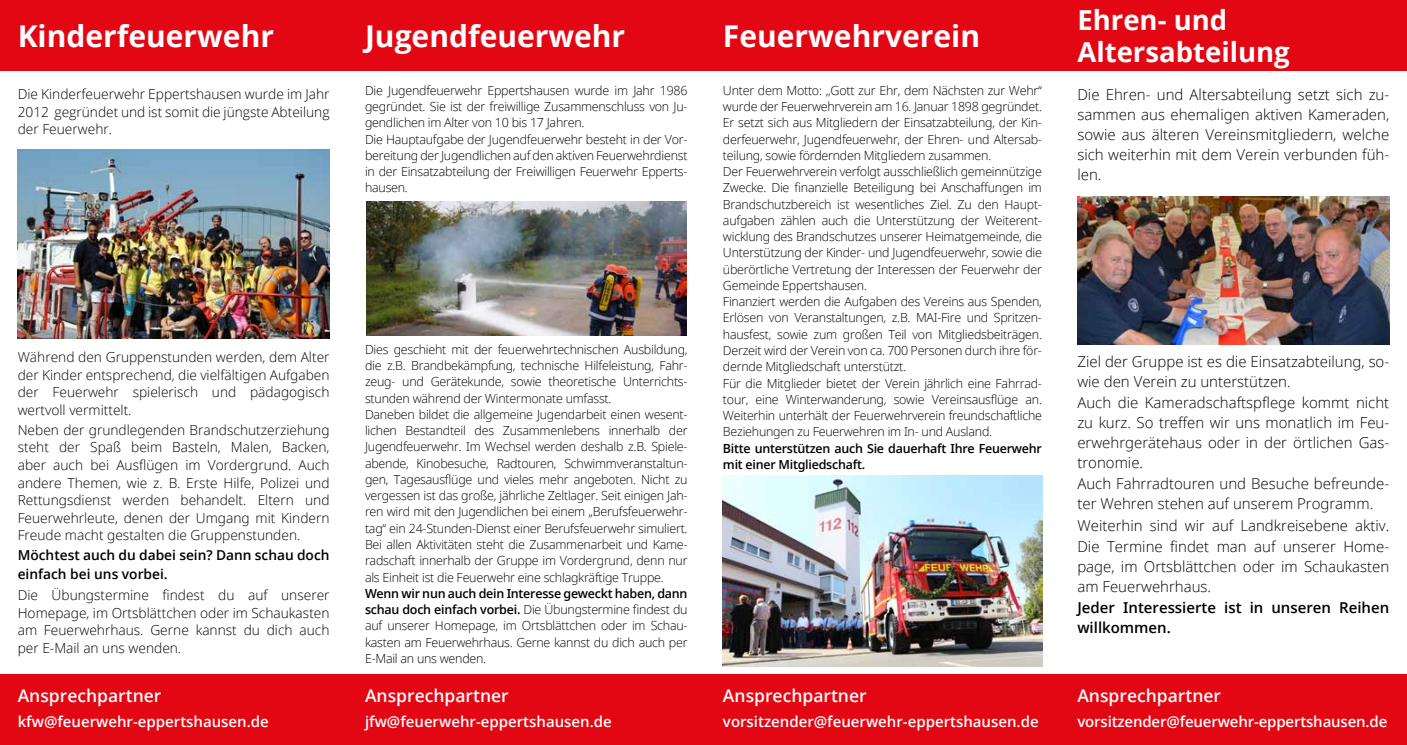
<style>
.page{position:relative;width:1407px;height:745px;background:#fff}
.page>*{position:absolute;margin:0;border:0;box-sizing:border-box;transform-origin:0 0}
.t1{font:700 30px "Open Sans";color:#fff}
.t2{font:700 27.5px/32.5px "Open Sans";color:#fff}
.t3{font:600 17.5px "Open Sans";color:#fff}
.t4{font:300 15px/20.5px "Open Sans";color:#000;text-align:justify}
.t5{font:600 15px "Open Sans";color:#fff}
.t6{font:600 15px/20px "Open Sans";color:#000}
.t7{font:300 13.75px/17.5px "Open Sans";color:#000;text-align:justify}
.t8{font:600 13.75px/18.8px "Open Sans";color:#000}
.t9{font:300 12.5px/16.2px "Open Sans";letter-spacing:-.02em;color:#000}
.t10{font:600 12.5px/16.2px "Open Sans";letter-spacing:-.02em;color:#000}
.s1{font-weight:600}
</style>
<div class="page">
<img style="left:366px;top:201px;width:320px;height:135px">
<img style="left:722px;top:475px;width:320px;height:191px">
<div style="left:0;top:0;width:1407px;height:71px;background:#e30613"></div>
<div style="left:0;top:673px;width:1407px;height:71px;background:#e30613"></div>
<img style="left:18px;top:150px;width:312px;height:188px">
<img style="left:1077px;top:196px;width:312px;height:148px">
<h1 class="t1" style="left:18px;top:15px;width:258px">Kinderfeuerwehr</h1>
<h1 class="t1" style="left:365px;top:15px;width:262px">Jugendfeuerwehr</h1>
<h1 class="t1" style="left:723px;top:15px;width:259px">Feuerwehrverein</h1>
<p class="t7" style="left:18px;top:85px;width:313px">Die Kinderfeuerwehr Eppertshausen wurde im Jahr 2012 gegründet und ist somit die jüngste Abteilung der Feuerwehr.</p>
<p class="t9" style="left:365px;top:82px;width:324px">Die Jugendfeuerwehr Eppertshausen wurde im Jahr 1986 gegründet. Sie ist der freiwillige Zusammenschluss von Ju&shy;gendlichen im Alter von 10 bis 17 Jahren.<br>Die Hauptaufgabe der Jugendfeuerwehr besteht in der Vor&shy;bereitung der Jugendlichen auf den aktiven Feuerwehrdienst in der Einsatzabteilung der Freiwilligen Feuerwehr Epperts&shy;hausen.</p>
<p class="t7" style="left:18px;top:348px;width:313px">Während den Gruppenstunden werden, dem Alter der Kinder entsprechend, die vielfältigen Aufgaben der Feuerwehr spielerisch und pädagogisch wertvoll vermittelt.</p>
<p class="t7" style="left:18px;top:420px;width:313px">Neben der grundlegenden Brandschutzerziehung steht der Spaß beim Basteln, Malen, Backen, aber auch bei Ausflügen im Vordergrund. Auch andere Themen, wie z. B. Erste Hilfe, Polizei und Rettungsdienst werden behandelt. Eltern und Feuerwehrleute, denen der Umgang mit Kindern Freude macht gestalten die Gruppenstunden.</p>
<p class="t8" style="left:18px;top:545px;width:313px">Möchtest auch du dabei sein? Dann schau doch einfach bei uns vorbei.</p>
<p class="t7" style="left:18px;top:585px;width:313px">Die Übungstermine findest du auf unserer Homepage, im Ortsblättchen oder im Schaukasten am Feuerwehrhaus. Gerne kannst du dich auch per E-Mail an uns wenden.</p>
<h3 class="t3" style="left:18px;top:683px;width:145px">Ansprechpartner</h3>
<p class="t5" style="left:18px;top:710px;width:253px">kfw@feuerwehr-eppertshausen.de</p>
<p class="t9" style="left:365px;top:340px;width:324px">Dies geschieht mit der feuerwehrtechnischen Ausbildung, die z.B. Brandbekämpfung, technische Hilfeleistung, Fahr&shy;zeug- und Gerätekunde, sowie theoretische Unterrichts&shy;stunden während der Wintermonate umfasst.<br>Daneben bildet die allgemeine Jugendarbeit einen wesent&shy;lichen Bestandteil des Zusammenlebens innerhalb der Jugendfeuerwehr. Im Wechsel werden deshalb z.B. Spiele&shy;abende, Kinobesuche, Radtouren, Schwimmveranstaltun&shy;gen, Tagesausflüge und vieles mehr angeboten. Nicht zu vergessen ist das große, jährliche Zeltlager. Seit einigen Jah&shy;ren wird mit den Jugendlichen bei einem „Berufsfeuerwehr&shy;tag“ ein 24-Stunden-Dienst einer Berufsfeuerwehr simuliert.<br>Bei allen Aktivitäten steht die Zusammenarbeit und Kame&shy;radschaft innerhalb der Gruppe im Vordergrund, denn nur als Einheit ist die Feuerwehr eine schlagkräftige Truppe.</p>
<p class="t9" style="left:365px;top:584px;width:324px;text-align:justify"><span class="s1">Wenn wir nun auch dein Interesse geweckt haben, dann schau doch einfach vorbei.</span> Die Übungstermine findest du auf unserer Homepage, im Ortsblättchen oder im Schau&shy;kasten am Feuerwehrhaus. Gerne kannst du dich auch per E-Mail an uns wenden.</p>
<h3 class="t3" style="left:365px;top:683px;width:145px">Ansprechpartner</h3>
<p class="t5" style="left:365px;top:710px;width:248px">jfw@feuerwehr-eppertshausen.de</p>
<p class="t9" style="left:723px;top:82px;width:320px">Unter dem Motto: ,,Gott zur Ehr, dem Nächsten zur Wehr“ wurde der Feuerwehrverein am 16. Januar 1898 gegründet.<br>Er setzt sich aus Mitgliedern der Einsatzabteilung, der Kin&shy;derfeuerwehr, Jugendfeuerwehr, der Ehren- und Altersab&shy;teilung, sowie fördernden Mitgliedern zusammen.<br>Der Feuerwehrverein verfolgt ausschließlich gemeinnützige Zwecke. Die finanzielle Beteiligung bei Anschaffungen im Brandschutzbereich ist wesentliches Ziel. Zu den Haupt&shy;aufgaben zählen auch die Unterstützung der Weiterent&shy;wicklung des Brandschutzes unserer Heimatgemeinde, die Unterstützung der Kinder- und Jugendfeuerwehr, sowie die überörtliche Vertretung der Interessen der Feuerwehr der Gemeinde Eppertshausen.<br>Finanziert werden die Aufgaben des Vereins aus Spenden, Erlösen von Veranstaltungen, z.B. MAI-Fire und Spritzen&shy;hausfest, sowie zum großen Teil von Mitgliedsbeiträgen.<br>Derzeit wird der Verein von ca. 700 Personen durch ihre för&shy;dernde Mitgliedschaft unterstützt.<br>Für die Mitglieder bietet der Verein jährlich eine Fahrrad&shy;tour, eine Winterwanderung, sowie Vereinsausflüge an.<br>Weiterhin unterhält der Feuerwehrverein freundschaftliche Beziehungen zu Feuerwehren im In- und Ausland.</p>
<p class="t10" style="left:723px;top:439px;width:320px">Bitte unterstützen auch Sie dauerhaft Ihre Feuerwehr mit einer Mitgliedschaft.</p>
<h3 class="t3" style="left:723px;top:683px;width:145px">Ansprechpartner</h3>
<p class="t5" style="left:723px;top:710px;width:317px">vorsitzender@feuerwehr-eppertshausen.de</p>
<h2 class="t2" style="left:1077px;top:3px;width:214px">Ehren- und<br>Altersabteilung</h2>
<p class="t4" style="left:1077px;top:84px;width:313px;line-height:20px">Die Ehren- und Altersabteilung setzt sich zu&shy;sammen aus ehemaligen aktiven Kameraden, sowie aus älteren Vereinsmitgliedern, welche sich weiterhin mit dem Verein verbunden füh&shy;len.</p>
<p class="t4" style="left:1077px;top:350px;width:313px;text-align:left">Ziel der Gruppe ist es die Einsatzabteilung, so&shy;wie den Verein zu unterstützen.<br>Auch die Kameradschaftspflege kommt nicht zu kurz. So treffen wir uns monatlich im Feu&shy;erwehrgerätehaus oder in der örtlichen Gas&shy;tronomie.<br>Auch Fahrradtouren und Besuche befreunde&shy;ter Wehren stehen auf unserem Programm.<br>Weiterhin sind wir auf Landkreisebene aktiv.<br>Die Termine findet man auf unserer Home&shy;page, im Ortsblättchen oder im Schaukasten am Feuerwehrhaus.</p>
<p class="t6" style="left:1077px;top:597px;width:313px">Jeder Interessierte ist in unseren Reihen willkommen.</p>
<h3 class="t3" style="left:1077px;top:683px;width:145px">Ansprechpartner</h3>
<p class="t5" style="left:1077px;top:710px;width:311px">vorsitzender@feuerwehr-eppertshausen.de</p>
</div>
